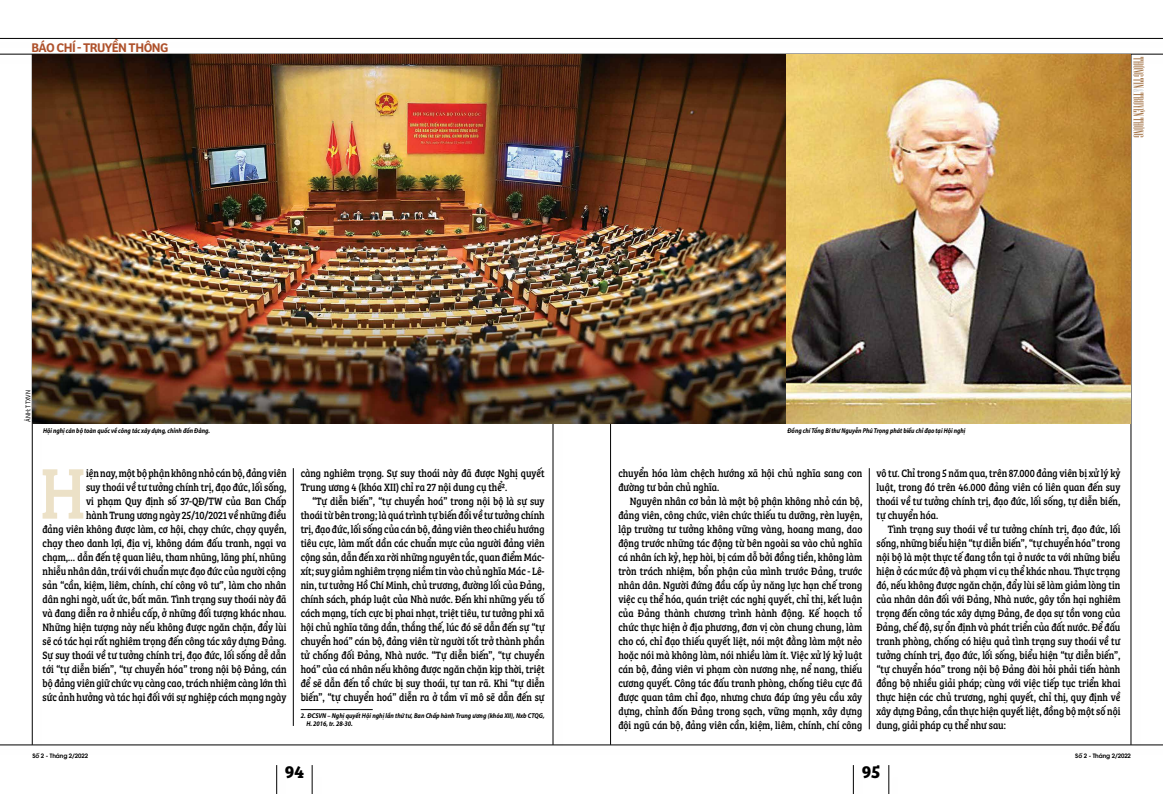
<style>
.page{position:relative;width:1163px;height:794px;background:#fff}
.page>*{position:absolute;margin:0;border:0;box-sizing:border-box;transform-origin:0 0}
.t1{font:74.2px "SVN Bree Serif";color:#ece1c7;scale:.86 1}
.t2{font:700 18px "SVN Bree Serif";color:#000}
.t3{font:600 13px "SVN Bree";letter-spacing:-.04em;color:#af522c}
.t4{font:11px/14px "SVN Bree Serif";color:#000;text-align:justify;scale:.86 1}
.t5{font:italic 700 7px "Myriad Pro";color:#000;scale:.86 1}
.t6{font:italic 700 7px/8px "Myriad Pro";color:#000;scale:.88 1}
.t7{font:7px "Myriad Pro";letter-spacing:.025em;color:#000;scale:.86 1}
.t8{font:6px "SVN Avant Garde Gothic Demi";letter-spacing:-.01em;color:#000}
.s1{color:#fff}
</style>
<div class="page">
<div style="left:274px;top:765px;width:19px;height:29px;background:#000;opacity:.22"></div>
<svg style="left:276px;top:765px;width:1px;height:29px"></svg>
<div style="left:850px;top:765px;width:19px;height:29px;background:#000;opacity:.22"></div>
<svg style="left:853px;top:765px;width:1px;height:29px"></svg>
<div style="left:310px;top:765px;width:18px;height:29px;background:#000;opacity:.22"></div>
<svg style="left:312px;top:765px;width:1px;height:29px"></svg>
<div style="left:886px;top:765px;width:19px;height:29px;background:#000;opacity:.22"></div>
<svg style="left:888px;top:765px;width:1px;height:29px"></svg>
<div style="left:550px;top:55px;width:19px;height:703px;background:#000;opacity:.22"></div>
<hr style="left:552px;top:54px;width:1px;height:691px;background:#000">
<div style="left:30px;top:55px;width:19px;height:703px;background:#000;opacity:.22"></div>
<hr style="left:32px;top:54px;width:1px;height:691px;background:#000">
<div style="left:608px;top:55px;width:19px;height:703px;background:#000;opacity:.22"></div>
<hr style="left:610px;top:54px;width:1px;height:691px;background:#000">
<div style="left:1128px;top:55px;width:19px;height:703px;background:#000;opacity:.22"></div>
<hr style="left:1130px;top:54px;width:1px;height:691px;background:#000">
<div style="left:0;top:742px;width:1162px;height:19px;background:#000;opacity:.22"></div>
<hr style="left:0;top:744px;width:1162px;height:1px;background:#000">
<div style="left:0;top:52px;width:1162px;height:19px;background:#000;opacity:.22"></div>
<div style="left:0;top:36px;width:1162px;height:19px;background:#000;opacity:.22"></div>
<hr style="left:0;top:38px;width:1162px;height:1px;background:#000">
<hr style="left:293px;top:468px;width:1px;height:258px;background:#000">
<hr style="left:869px;top:468px;width:1px;height:261px;background:#000">
<hr style="left:300px;top:709px;width:72px;height:1px;background:#000">
<img style="left:32px;top:54px;width:1098px;height:369px">
<p class="t3" style="left:31px;top:37px;width:139px">BÁO CHÍ - TRUYỀN THÔNG</p>
<p class="t7" style="left:24px;top:422px;width:38px;rotate:-90deg">ẢNH: TTXVN</p>
<p class="t5" style="left:43px;top:426px;width:195px">Hội nghị cán bộ toàn quốc về công tác xây dựng, chỉnh đốn Đảng.</p>
<p class="t5" style="left:787px;top:426px;width:208px">Đồng chí Tổng Bí thư Nguyễn Phú Trọng phát biểu chỉ đạo tại Hội nghị</p>
<p class="t4" style="left:43px;top:465px;width:285px;text-align:right">iện nay, một bộ phận không nhỏ cán bộ, đảng viên<br>suy thoái về tư tưởng chính trị, đạo đức, lối sống,<br>vi phạm Quy định số 37-QĐ/TW của Ban Chấp<br>hành Trung ương ngày 25/10/2021 về những điều<br>đảng viên không được làm, cơ hội, chạy chức, chạy quyền, chạy theo danh lợi, địa vị, không dám đấu tranh, ngại va chạm,… dẫn đến tệ quan liêu, tham nhũng, lãng phí, nhũng nhiễu nhân dân, trái với chuẩn mực đạo đức của người cộng sản “cần, kiệm, liêm, chính, chí công vô tư”, làm cho nhân dân nghi ngờ, uất ức, bất mãn. Tình trạng suy thoái này đã và đang diễn ra ở nhiều cấp, ở những đối tượng khác nhau.<br>Những hiện tượng này nếu không được ngăn chặn, đẩy lùi sẽ có tác hại rất nghiêm trọng đến công tác xây dựng Đảng.<br>Sự suy thoái về tư tưởng chính trị, đạo đức, lối sống dễ dẫn tới “tự diễn biến”, “tự chuyển hóa” trong nội bộ Đảng, cán bộ đảng viên giữ chức vụ càng cao, trách nhiệm càng lớn thì sức ảnh hưởng và tác hại đối với sự nghiệp cách mạng ngày</p>
<p class="t4" style="left:300px;top:465px;width:285px">càng nghiêm trọng. Sự suy thoái này đã được Nghị quyết<br>Trung ương 4 (khóa XII) chỉ ra 27 nội dung cụ thể2.<span class="s1">1.</span></p>
<h1 class="t1" style="left:40px;top:437px;width:55px">H</h1>
<p class="t4" style="left:300px;top:493px;width:285px;text-indent:11px">“Tự diễn biến”, “tự chuyển hoá” trong nội bộ là sự suy thoái từ bên trong; là quá trình tự biến đổi về tư tưởng chính trị, đạo đức, lối sống của cán bộ, đảng viên theo chiều hướng tiêu cực, làm mất dần các chuẩn mực của người đảng viên cộng sản, dẫn đến xa rời những nguyên tắc, quan điểm Mác&shy;xít; suy giảm nghiêm trọng niềm tin vào chủ nghĩa Mác - Lê&shy;nin, tư tưởng Hồ Chí Minh, chủ trương, đường lối của Đảng, chính sách, pháp luật của Nhà nước. Đến khi những yếu tố cách mạng, tích cực bị phai nhạt, triệt tiêu, tư tưởng phi xã hội chủ nghĩa tăng dần, thắng thế, lúc đó sẽ dẫn đến sự “tự chuyển hoá” cán bộ, đảng viên từ người tốt trở thành phần tử chống đối Đảng, Nhà nước. “Tự diễn biến”, “tự chuyển hoá” của cá nhân nếu không được ngăn chặn kịp thời, triệt để sẽ dẫn đến tổ chức bị suy thoái, tự tan rã. Khi “tự diễn biến”, “tự chuyển hoá” diễn ra ở tầm vĩ mô sẽ dẫn đến sự</p>
<p class="t6" style="left:306px;top:711px;width:272px;text-indent:-6px">2. ĐCSVN – Nghị quyết Hội nghị lần thứ tư, Ban Chấp hành Trung ương (khóa XII), Nxb CTQG,<br>H. 2016, tr. 28-30.</p>
<p class="t4" style="left:618px;top:465px;width:285px">chuyển hóa làm chệch hướng xã hội chủ nghĩa sang con đường tư bản chủ nghĩa.</p>
<p class="t4" style="left:618px;top:493px;width:285px;text-indent:11px">Nguyên nhân cơ bản là một bộ phận không nhỏ cán bộ, đảng viên, công chức, viên chức thiếu tu dưỡng, rèn luyện, lập trường tư tưởng không vững vàng, hoang mang, dao động trước những tác động từ bên ngoài sa vào chủ nghĩa cá nhân ích kỷ, hẹp hòi, bị cám dỗ bởi đồng tiền, không làm tròn trách nhiệm, bổn phận của mình trước Đảng, trước nhân dân. Người đứng đầu cấp ủy năng lực hạn chế trong việc cụ thể hóa, quán triệt các nghị quyết, chỉ thị, kết luận của Đảng thành chương trình hành động. Kế hoạch tổ chức thực hiện ở địa phương, đơn vị còn chung chung, làm cho có, chỉ đạo thiếu quyết liệt, nói một đằng làm một nẻo hoặc nói mà không làm, nói nhiều làm ít. Việc xử lý kỷ luật cán bộ, đảng viên vi phạm còn nương nhẹ, nể nang, thiếu cương quyết. Công tác đấu tranh phòng, chống tiêu cực đã được quan tâm chỉ đạo, nhưng chưa đáp ứng yêu cầu xây dựng, chỉnh đốn Đảng trong sạch, vững mạnh, xây dựng đội ngũ cán bộ, đảng viên cần, kiệm, liêm, chính, chí công</p>
<p class="t4" style="left:876px;top:465px;width:285px">vô tư. Chỉ trong 5 năm qua, trên 87.000 đảng viên bị xử lý kỷ luật, trong đó trên 46.000 đảng viên có liên quan đến suy thoái về tư tưởng chính trị, đạo đức, lối sống, tự diễn biến, tự chuyển hóa.</p>
<p class="t4" style="left:876px;top:521px;width:285px;text-indent:11px">Tình trạng suy thoái về tư tưởng chính trị, đạo đức, lối sống, những biểu hiện “tự diễn biến”, “tự chuyển hóa” trong nội bộ là một thực tế đang tồn tại ở nước ta với những biểu hiện ở các mức độ và phạm vi cụ thể khác nhau. Thực trạng đó, nếu không được ngăn chặn, đẩy lùi sẽ làm giảm lòng tin của nhân dân đối với Đảng, Nhà nước, gây tổn hại nghiêm trọng đến công tác xây dựng Đảng, đe dọa sự tồn vong của Đảng, chế độ, sự ổn định và phát triển của đất nước. Để đấu tranh phòng, chống có hiệu quả tình trạng suy thoái về tư tưởng chính trị, đạo đức, lối sống, biểu hiện “tự diễn biến”, “tự chuyển hóa” trong nội bộ Đảng đòi hỏi phải tiến hành đồng bộ nhiều giải pháp; cùng với việc tiếp tục triển khai thực hiện các chủ trương, nghị quyết, chỉ thị, quy định về xây dựng Đảng, cần thực hiện quyết liệt, đồng bộ một số nội dung, giải pháp cụ thể như sau:</p>
<p class="t8" style="left:32px;top:751px;width:57px">Số 2 - Tháng 2/2022</p>
<p class="t8" style="left:1074px;top:751px;width:57px">Số 2 - Tháng 2/2022</p>
<h2 class="t2" style="left:285px;top:757px;width:21px">94</h2>
<h2 class="t2" style="left:861px;top:757px;width:20px">95</h2>
</div>
